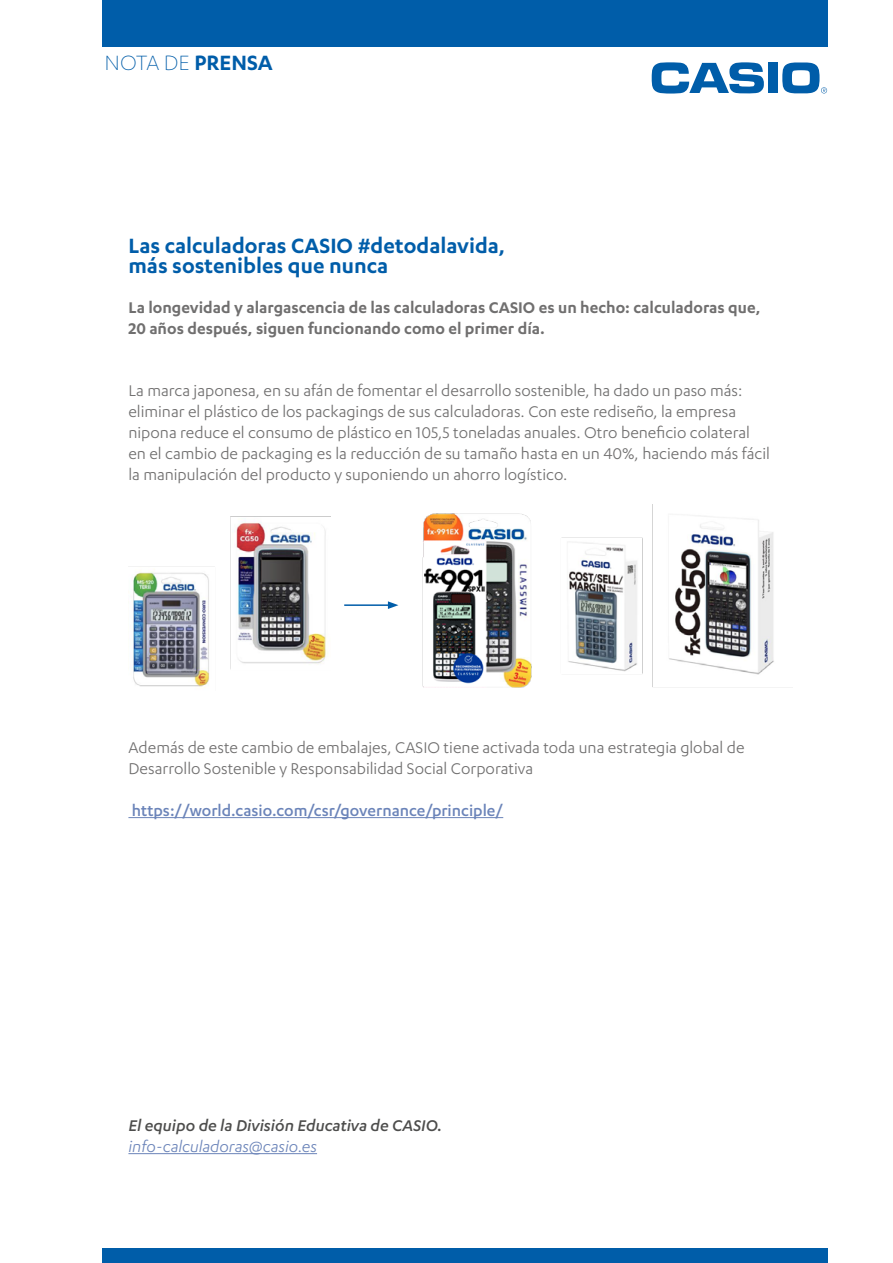
<style>
.page{position:relative;width:893px;height:1263px;background:#fff}
.page>*{position:absolute;margin:0;border:0;box-sizing:border-box;transform-origin:0 0}
.t1{font:600 24px/19.5px "Karbon";color:#005da9}
.t2{font:300 24px "Karbon";letter-spacing:-.015em;color:#005da9}
.t3{font:18px/21px "Karbon";color:#706f6f}
.t4{font:600 18px/21px "Karbon";color:#706f6f}
.t5{font:500 18px "Karbon";color:#6b84b9}
.t6{font:italic 500 18px "Karbon";color:#4d4d4c}
.t7{font:italic 18px "Karbon";color:#6b84b9}
.s1{font-weight:600}
</style>
<div class="page">
<hr style="left:128px;top:817px;width:375px;height:1px;background:#6b84b9">
<hr style="left:128px;top:1153px;width:189px;height:1px;background:#6b84b9">
<div style="left:102px;top:0;width:725px;height:47px;background:#005da9"></div>
<div style="left:102px;top:1249px;width:725px;height:14px;background:#005da9"></div>
<div style="left:768px;top:63px;width:10px;height:30px;background:#005da9"></div>
<svg style="left:652px;top:62px;width:112px;height:32px"></svg>
<svg style="left:782px;top:62px;width:45px;height:32px"></svg>
<img style="left:422px;top:513px;width:110px;height:175px">
<img style="left:128px;top:516px;width:203px;height:172px">
<img style="left:561px;top:505px;width:231px;height:183px">
<hr style="left:344px;top:604px;width:46px;height:2px;background:#005da9">
<svg style="left:388px;top:601px;width:10px;height:8px"></svg>
<h1 class="t2" style="left:105px;top:50px;width:170px">NOTA DE <span class="s1">PRENSA</span></h1>
<h1 class="t1" style="left:128px;top:235px;width:378px">Las calculadoras CASIO #detodalavida, más sostenibles que nunca</h1>
<p class="t4" style="left:128px;top:297px;width:633px">La longevidad y alargascencia de las calculadoras CASIO es un hecho: calculadoras que,<br>20 años después, siguen funcionando como el primer día.</p>
<p class="t3" style="left:128px;top:379px;width:643px">La marca japonesa, en su afán de fomentar el desarrollo sostenible, ha dado un paso más: eliminar el plástico de los packagings de sus calculadoras. Con este rediseño, la empresa nipona reduce el consumo de plástico en 105,5 toneladas anuales. Otro beneficio colateral en el cambio de packaging es la reducción de su tamaño hasta en un 40%, haciendo más fácil la manipulación del producto y suponiendo un ahorro logístico.</p>
<p class="t3" style="left:128px;top:736px;width:618px">Además de este cambio de embalajes, CASIO tiene activada toda una estrategia global de<br>Desarrollo Sostenible y Responsabilidad Social Corporativa</p>
<p class="t5" style="left:132px;top:800px;width:373px">https://world.casio.com/csr/governance/principle/</p>
<p class="t6" style="left:128px;top:1115px;width:315px">El equipo de la División Educativa de CASIO.</p>
<p class="t7" style="left:128px;top:1136px;width:190px">info-calculadoras@casio.es</p>
</div>
